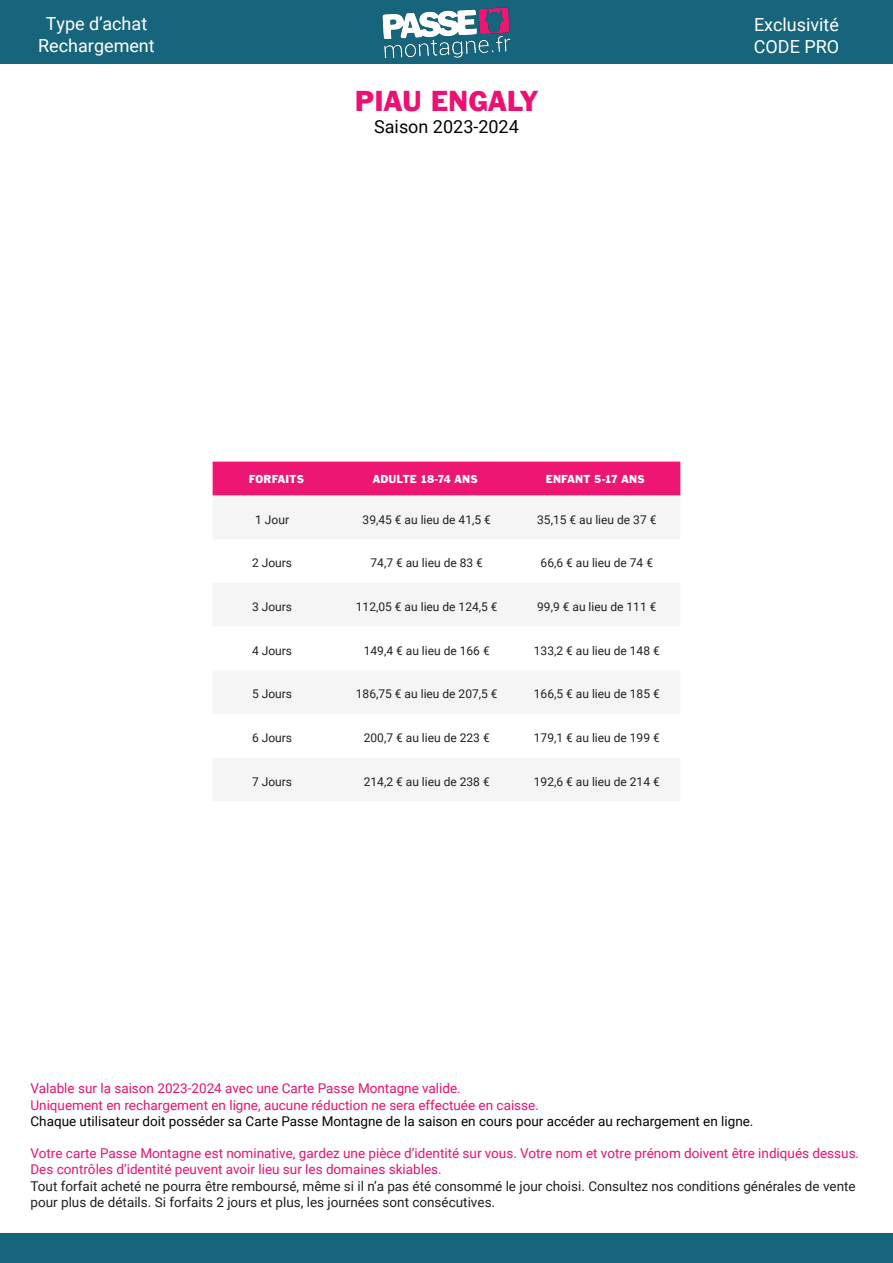
<style>
.page{position:relative;width:893px;height:1263px;background:#fff}
.page>*{position:absolute;margin:0;border:0;box-sizing:border-box;transform-origin:0 0}
.t1{font:30px "Franklin Gothic";color:#ed1072}
.t2{font:18px "Roboto";color:#fff}
.t3{font:18px "Roboto";color:#040503}
.t4{font:13.5px/16.2px "Roboto";color:#ed1072}
.t5{font:13.5px/16.2px "Roboto";color:#231f20}
.t6{font:13.5px "Roboto";color:#040503}
.Table_Number_1{font:12px "Roboto";color:#231f20}
.Description_Title{font:12px "Roboto";color:#231f20}
.Table_Header{font:12px "Franklin Gothic";letter-spacing:.005em;color:#fff}
</style>
<div class="page">
<div style="left:0;top:0;width:893px;height:64px;background:#17657c"></div>
<img style="left:382px;top:7px;width:129px;height:52px">
<div style="left:0;top:1233px;width:893px;height:30px;background:#17657c"></div>
<div style="left:213px;top:462px;width:467px;height:34px;background:#ed1773"></div>
<p class="t2" style="left:46px;top:11px;width:103px">Type d’achat</p>
<p class="t2" style="left:38px;top:33px;width:118px">Rechargement</p>
<p class="t1" style="left:355px;top:83px;width:185px">PIAU ENGALY</p>
<p class="t3" style="left:374px;top:114px;width:146px">Saison 2023-2024</p>
<p class="t2" style="left:754px;top:12px;width:86px">Exclusivité</p>
<p class="t2" style="left:754px;top:34px;width:87px">CODE PRO</p>
<p class="Table_Header" style="left:249px;top:471px;width:57px">FORFAITS</p>
<p class="Table_Header" style="left:373px;top:471px;width:106px">ADULTE 18-74 ANS</p>
<p class="Table_Header" style="left:546px;top:471px;width:100px">ENFANT 5-17 ANS</p>
<p class="Description_Title" style="left:255px;top:511px;width:35px">1 Jour</p>
<p class="Table_Number_1" style="left:363px;top:511px;width:130px">39,45 € au lieu de 41,5 €</p>
<p class="Table_Number_1" style="left:537px;top:511px;width:121px">35,15 € au lieu de 37 €</p>
<p class="Description_Title" style="left:252px;top:555px;width:42px">2 Jours</p>
<p class="Table_Number_1" style="left:370px;top:555px;width:114px">74,7 € au lieu de 83 €</p>
<p class="Table_Number_1" style="left:541px;top:555px;width:114px">66,6 € au lieu de 74 €</p>
<p class="Description_Title" style="left:252px;top:598px;width:42px">3 Jours</p>
<p class="Table_Number_1" style="left:356px;top:598px;width:143px">112,05 € au lieu de 124,5 €</p>
<p class="Table_Number_1" style="left:537px;top:598px;width:121px">99,9 € au lieu de 111 €</p>
<p class="Description_Title" style="left:252px;top:642px;width:42px">4 Jours</p>
<p class="Table_Number_1" style="left:364px;top:642px;width:127px">149,4 € au lieu de 166 €</p>
<p class="Table_Number_1" style="left:534px;top:642px;width:127px">133,2 € au lieu de 148 €</p>
<p class="Description_Title" style="left:252px;top:686px;width:42px">5 Jours</p>
<p class="Table_Number_1" style="left:356px;top:686px;width:143px">186,75 € au lieu de 207,5 €</p>
<p class="Table_Number_1" style="left:534px;top:686px;width:127px">166,5 € au lieu de 185 €</p>
<p class="Description_Title" style="left:252px;top:729px;width:42px">6 Jours</p>
<p class="Table_Number_1" style="left:364px;top:729px;width:127px">200,7 € au lieu de 223 €</p>
<p class="Table_Number_1" style="left:534px;top:729px;width:127px">179,1 € au lieu de 199 €</p>
<p class="Description_Title" style="left:252px;top:773px;width:42px">7 Jours</p>
<p class="Table_Number_1" style="left:364px;top:773px;width:127px">214,2 € au lieu de 238 €</p>
<p class="Table_Number_1" style="left:534px;top:773px;width:127px">192,6 € au lieu de 214 €</p>
<p class="t4" style="left:30px;top:1080px;width:432px">Valable sur la saison 2023-2024 avec une Carte Passe Montagne valide.</p>
<p class="t4" style="left:30px;top:1096px;width:510px">Uniquement en rechargement en ligne, aucune réduction ne sera effectuée en caisse.</p>
<p class="t6" style="left:30px;top:1111px;width:724px">Chaque utilisateur doit posséder sa Carte Passe Montagne de la saison en cours pour accéder au rechargement en ligne.</p>
<p class="t4" style="left:30px;top:1145px;width:830px">Votre carte Passe Montagne est nominative, gardez une pièce d’identité sur vous. Votre nom et votre prénom doivent être indiqués dessus.<br>Des contrôles d’identité peuvent avoir lieu sur les domaines skiables.</p>
<p class="t5" style="left:30px;top:1177px;width:827px">Tout forfait acheté ne pourra être remboursé, même si il n’a pas été consommé le jour choisi. Consultez nos conditions générales de vente pour plus de détails. Si forfaits 2 jours et plus, les journées sont consécutives.</p>
</div>
